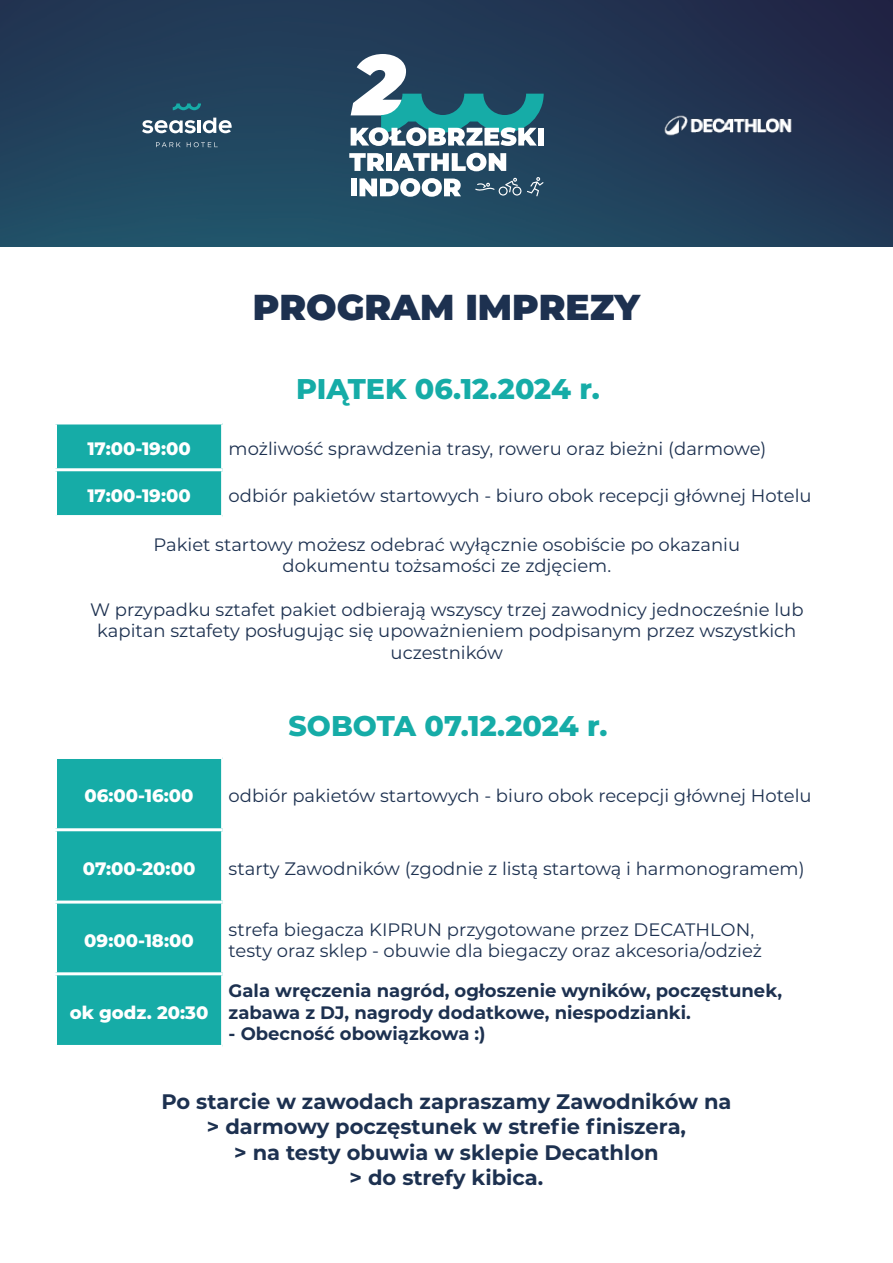
<style>
.page{position:relative;width:893px;height:1263px;background:#fff}
.page>*{position:absolute;margin:0;border:0;box-sizing:border-box;transform-origin:0 0}
.t1{font:900 36px "Montserrat";color:#1d3150}
.t2{font:800 28.5px "Montserrat";color:#16aca7}
.t3{font:700 21px/25.2px "Montserrat";color:#1d3150;text-align:center}
.t4{font:18px/21.6px "Montserrat";color:#1d3150;text-align:center}
.t5{font:700 18px/21.6px "Montserrat";color:#1d3150}
.t6{font:800 18px "Montserrat";color:#fff}
</style>
<div class="page">
<img style="left:1px;top:0;width:892px;height:247px">
<svg style="left:475px;top:178px;width:46px;height:18px"></svg>
<svg style="left:527px;top:177px;width:16px;height:19px"></svg>
<svg style="left:351px;top:54px;width:193px;height:92px"></svg>
<div style="left:538px;top:128px;width:6px;height:18px;background:#fff"></div>
<svg style="left:349px;top:153px;width:35px;height:18px"></svg>
<div style="left:386px;top:153px;width:6px;height:18px;background:#fff"></div>
<svg style="left:393px;top:153px;width:113px;height:18px"></svg>
<div style="left:351px;top:179px;width:6px;height:17px;background:#fff"></div>
<svg style="left:359px;top:178px;width:102px;height:19px"></svg>
<svg style="left:142px;top:118px;width:90px;height:15px"></svg>
<svg style="left:173px;top:103px;width:28px;height:7px"></svg>
<svg style="left:156px;top:142px;width:25px;height:5px"></svg>
<svg style="left:187px;top:142px;width:31px;height:5px"></svg>
<img style="left:661px;top:112px;width:134px;height:27px">
<div style="left:57px;top:424px;width:164px;height:91px;background:#16aca7"></div>
<hr style="left:54px;top:468px;width:169px;height:3px;background:#fff">
<div style="left:57px;top:759px;width:164px;height:286px;background:#16aca7"></div>
<hr style="left:54px;top:828px;width:169px;height:3px;background:#fff">
<hr style="left:54px;top:900px;width:169px;height:3px;background:#fff">
<hr style="left:54px;top:972px;width:169px;height:3px;background:#fff">
<h1 class="t1" style="left:253px;top:280px;width:389px">PROGRAM IMPREZY</h1>
<h2 class="t2" style="left:296px;top:367px;width:305px">PIĄTEK 06.12.2024 r.</h2>
<p class="t6" style="left:87px;top:435px;width:105px">17:00-19:00</p>
<p class="t4" style="left:229px;top:437px;width:539px">możliwość sprawdzenia trasy, roweru oraz bieżni (darmowe)</p>
<p class="t6" style="left:87px;top:482px;width:105px">17:00-19:00</p>
<p class="t4" style="left:229px;top:484px;width:584px">odbiór pakietów startowych - biuro obok recepcji głównej Hotelu</p>
<p class="t4" style="left:154px;top:533px;width:588px">Pakiet startowy możesz odebrać wyłącznie osobiście po okazaniu dokumentu tożsamości ze zdjęciem.</p>
<p class="t4" style="left:90px;top:598px;width:715px">W przypadku sztafet pakiet odbierają wszyscy trzej zawodnicy jednocześnie lub kapitan sztafety posługując się upoważnieniem podpisanym przez wszystkich uczestników</p>
<h2 class="t2" style="left:288px;top:705px;width:320px">SOBOTA 07.12.2024 r.</h2>
<p class="t6" style="left:85px;top:783px;width:111px">06:00-16:00</p>
<p class="t4" style="left:229px;top:784px;width:584px">odbiór pakietów startowych - biuro obok recepcji głównej Hotelu</p>
<p class="t6" style="left:83px;top:855px;width:114px">07:00-20:00</p>
<p class="t4" style="left:229px;top:857px;width:577px">starty Zawodników (zgodnie z listą startową i harmonogramem)</p>
<p class="t6" style="left:84px;top:927px;width:111px">09:00-18:00</p>
<p class="t4" style="left:229px;top:918px;width:535px;text-align:left">strefa biegacza KIPRUN przygotowane przez DECATHLON, testy oraz sklep - obuwie dla biegaczy oraz akcesoria/odzież</p>
<p class="t6" style="left:70px;top:999px;width:140px">ok godz. 20:30</p>
<p class="t5" style="left:229px;top:979px;width:555px">Gala wręczenia nagród, ogłoszenie wyników, poczęstunek, zabawa z DJ, nagrody dodatkowe, niespodzianki.</p>
<p class="t5" style="left:229px;top:1022px;width:259px">- Obecność obowiązkowa :)</p>
<p class="t3" style="left:161px;top:1088px;width:571px">Po starcie w zawodach zapraszamy Zawodników na &gt; darmowy poczęstunek w strefie finiszera,<br>&gt; na testy obuwia w sklepie Decathlon<br>&gt; do strefy kibica.</p>
</div>
